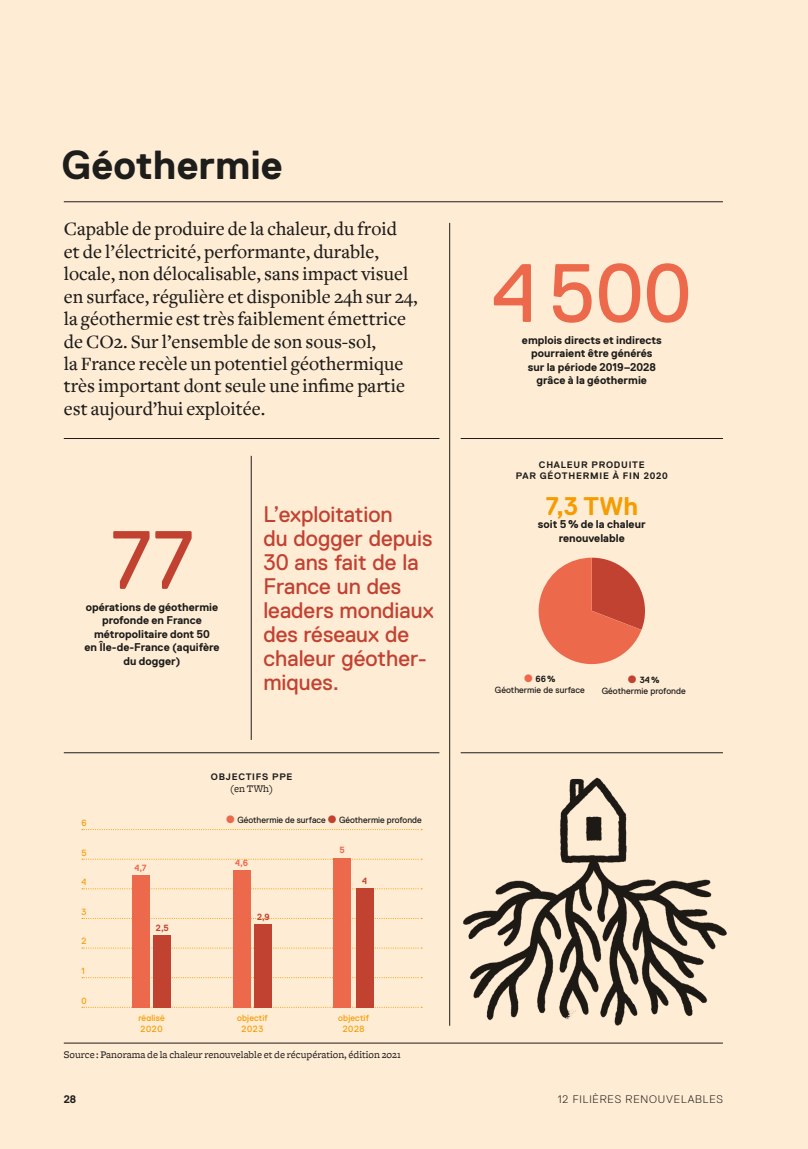
<style>
.page{position:relative;width:808px;height:1149px;background:#fff}
.page>*{position:absolute;margin:0;border:0;box-sizing:border-box;transform-origin:0 0}
.t1{font:82.5px "Replica";color:#ed694b}
.t2{font:82.5px "Replica";color:#c24232}
.t3{font:700 40.5px "Replica";color:#1d1d1b}
.t4{font:700 25.5px "Replica";color:#f59c00}
.t5{font:22.5px/24px "Replica";color:#c24232}
.t6{font:500 19.5px/22.4px "Freight Text";color:#1d1d1b}
.t7{font:700 11.25px/13.5px "Replica";color:#1d1d1b;text-align:center}
.t8{font:300 10.95px "Replica";letter-spacing:.075em;color:#1d1d1b}
.t9{font:700 10.95px "Replica";color:#1d1d1b}
.t10{font:10.5px "Freight Micro";color:#1d1d1b}
.t11{font:700 9.45px/10.8px "Replica";letter-spacing:.08em;color:#1d1d1b;text-align:center}
.t12{font:9px/11.2px "Replica";color:#1d1d1b;text-align:center}
.t13{font:9px/10.8px "Replica";letter-spacing:.02em;color:#f59c00;text-align:center}
.t14{font:700 9px "Replica";color:#ed694b}
.t15{font:700 9px "Replica";color:#c24232}
.s1{font-family:"Circular Std";font-size:10.5px;color:#ed694b}
.s2{font-family:"Circular Std";font-size:10.5px;color:#c24232}
.s3{font-weight:700}
</style>
<div class="page">
<div style="left:0;top:0;width:808px;height:1148px;background:#ffecd4"></div>
<hr style="left:449px;top:223px;width:1px;height:802px;background:#1d1d1b">
<hr style="left:64px;top:438px;width:375px;height:1px;background:#1d1d1b">
<hr style="left:461px;top:438px;width:262px;height:1px;background:#1d1d1b">
<hr style="left:64px;top:752px;width:375px;height:1px;background:#1d1d1b">
<hr style="left:64px;top:1042px;width:659px;height:1px;background:#1d1d1b">
<hr style="left:64px;top:201px;width:659px;height:1px;background:#1d1d1b">
<img style="left:449px;top:743px;width:278px;height:283px">
<svg style="left:538px;top:557px;width:107px;height:108px"></svg>
<svg style="left:82px;top:1006px;width:340px;height:1px"></svg>
<svg style="left:82px;top:888px;width:340px;height:1px"></svg>
<svg style="left:82px;top:858px;width:340px;height:1px"></svg>
<svg style="left:82px;top:947px;width:340px;height:1px"></svg>
<div style="left:132px;top:875px;width:17px;height:132px;background:#ed694b"></div>
<div style="left:154px;top:935px;width:17px;height:72px;background:#c24232"></div>
<div style="left:255px;top:924px;width:17px;height:83px;background:#c24232"></div>
<div style="left:233px;top:869px;width:17px;height:138px;background:#ed694b"></div>
<div style="left:356px;top:888px;width:17px;height:119px;background:#c24232"></div>
<div style="left:334px;top:858px;width:17px;height:149px;background:#ed694b"></div>
<hr style="left:251px;top:455px;width:1px;height:284px;background:#1d1d1b">
<h2 class="t3" style="left:62px;top:142px;width:223px">Géothermie</h2>
<p class="t6" style="left:64px;top:218px;width:355px">Capable de produire de la chaleur, du froid<br>et de l’électricité, performante, durable, locale, non délocalisable, sans impact visuel en surface, régulière et disponible 24h sur 24, la géothermie est très faiblement émettrice de CO2. Sur l’ensemble de son sous-sol,<br>la France recèle un potentiel géothermique très important dont seule une infime partie est aujourd’hui exploitée.</p>
<h1 class="t2" style="left:110px;top:514px;width:86px">77</h1>
<p class="t7" style="left:85px;top:600px;width:136px">opérations de géothermie profonde en France métropolitaire dont 50<br>en Île-de-France (aquifère du dogger)</p>
<p class="t5" style="left:263px;top:502px;width:172px">L’exploitation<br>du dogger depuis<br>30 ans fait de la<br>France un des leaders mondiaux des réseaux de chaleur géother&shy;miques.</p>
<p class="t13" style="left:81px;top:817px;width:7px">6</p>
<p class="t13" style="left:81px;top:846px;width:7px">5</p>
<p class="t13" style="left:81px;top:875px;width:6px">4</p>
<p class="t13" style="left:81px;top:905px;width:6px">3</p>
<p class="t13" style="left:81px;top:935px;width:6px">2</p>
<p class="t13" style="left:81px;top:965px;width:5px">1</p>
<p class="t13" style="left:81px;top:994px;width:7px">0</p>
<p class="t11" style="left:211px;top:770px;width:83px">OBJECTIFS PPE</p>
<p class="t10" style="left:230px;top:783px;width:44px">(en TWh)</p>
<p class="t12" style="left:226px;top:813px;width:197px"><span class="s1">●</span> Géothermie de surface <span class="s2">●</span> Géothermie profonde</p>
<p class="t14" style="left:134px;top:862px;width:14px">4,7</p>
<p class="t15" style="left:156px;top:922px;width:15px">2,5</p>
<p class="t14" style="left:235px;top:857px;width:14px">4,6</p>
<p class="t15" style="left:257px;top:911px;width:14px">2,9</p>
<p class="t14" style="left:340px;top:844px;width:7px">5</p>
<p class="t15" style="left:362px;top:875px;width:7px">4</p>
<p class="t13" style="left:138px;top:1012px;width:28px;text-align:left">réalisé<br>2020</p>
<p class="t13" style="left:237px;top:1012px;width:32px">objectif<br>2023</p>
<p class="t13" style="left:338px;top:1012px;width:32px">objectif<br>2028</p>
<h1 class="t1" style="left:492px;top:247px;width:201px">4500</h1>
<p class="t7" style="left:522px;top:333px;width:141px">emplois directs et indirects pourraient être générés sur la période 2019–2028 grâce à la géothermie</p>
<p class="t11" style="left:516px;top:459px;width:153px">CHALEUR PRODUITE<br>PAR GÉOTHERMIE À FIN 2020</p>
<h3 class="t4" style="left:545px;top:491px;width:94px">7,3 TWh</h3>
<p class="t7" style="left:538px;top:517px;width:109px">soit 5% de la chaleur renouvelable</p>
<p class="t12" style="left:495px;top:672px;width:91px"><span class="s1">●</span> <span class="s3">66%<br></span>Géothermie de surface</p>
<p class="t12" style="left:602px;top:674px;width:85px"><span class="s2">●</span> <span class="s3">34%<br></span>Géothermie profonde</p>
<p class="t10" style="left:64px;top:1048px;width:339px">Source : Panorama de la chaleur renouvelable et de récupération, édition 2021</p>
<p class="t9" style="left:64px;top:1092px;width:14px">28</p>
<p class="t8" style="left:558px;top:1092px;width:167px">12 FILIÈRES RENOUVELABLES</p>
</div>
